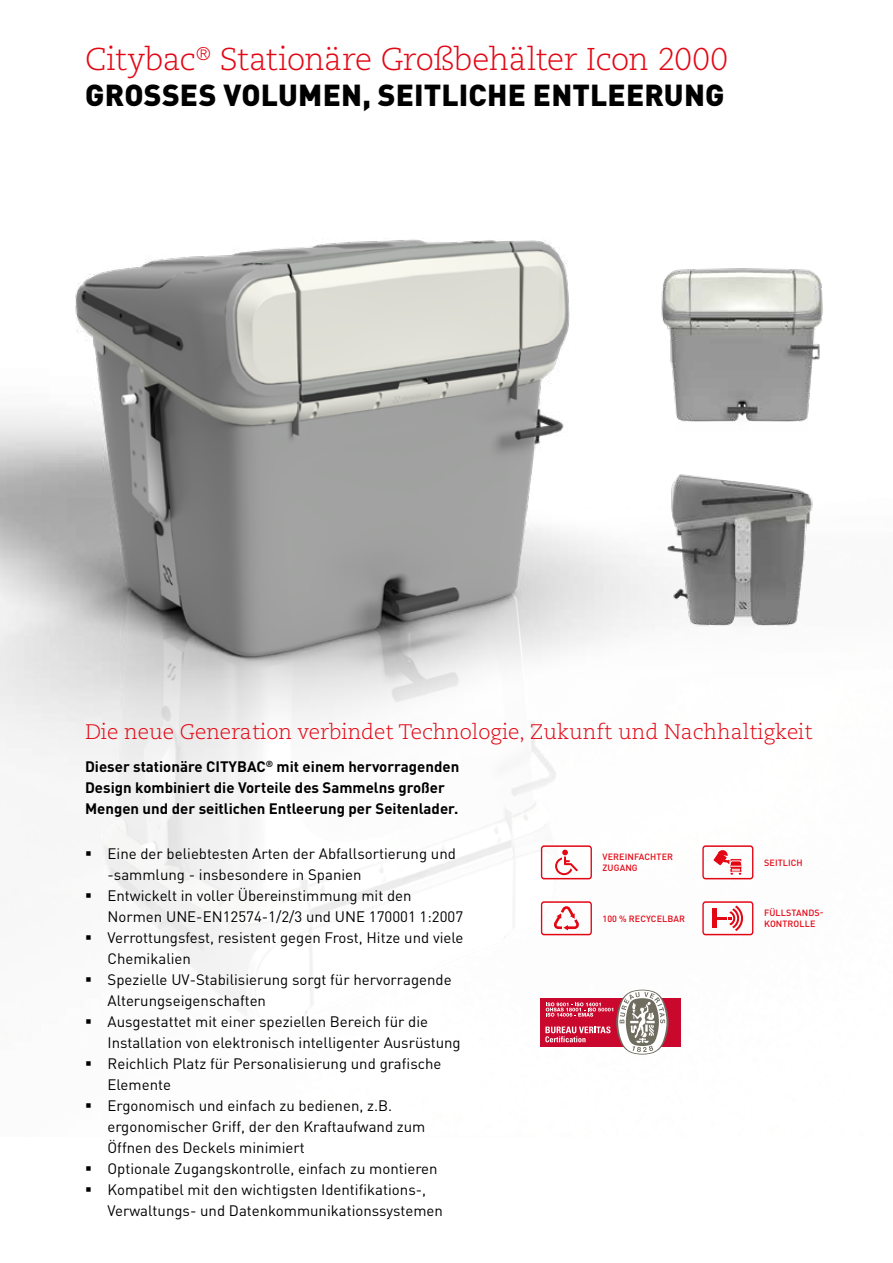
<style>
.page{position:relative;width:893px;height:1263px;background:#fff}
.page>*{position:absolute;margin:0;border:0;box-sizing:border-box;transform-origin:0 0}
.t1{font:300 31.5px "Caecilia LT Pro 45";letter-spacing:-.015em;color:#e30613}
.t2{font:900 30px "DIN Pro";letter-spacing:.005em;color:#000}
.t3{font:300 21px "Caecilia LT Pro 45";color:#e30613}
.t4{font:15px/21px "DIN Pro";color:#000}
.t5{font:700 15px/21px "DIN Pro";color:#000}
.t6{font:500 9px/10.8px "DIN Pro";letter-spacing:.01em;color:#e30613}
</style>
<div class="page">
<img style="left:0;top:239px;width:754px;height:816px">
<img style="left:652px;top:251px;width:171px;height:179px">
<img style="left:641px;top:455px;width:172px;height:180px">
<svg style="left:541px;top:845px;width:51px;height:34px"></svg>
<svg style="left:541px;top:901px;width:51px;height:34px"></svg>
<svg style="left:702px;top:901px;width:51px;height:34px"></svg>
<hr style="left:713px;top:909px;width:4px;height:19px;background:#e30613">
<svg style="left:702px;top:845px;width:51px;height:34px"></svg>
<div style="left:540px;top:998px;width:140px;height:48px;background:#ca082d"></div>
<svg style="left:545px;top:990px;width:123px;height:64px"></svg>
<svg style="left:86px;top:851px;width:5px;height:5px"></svg>
<svg style="left:86px;top:893px;width:5px;height:5px"></svg>
<svg style="left:86px;top:935px;width:5px;height:5px"></svg>
<svg style="left:86px;top:977px;width:5px;height:5px"></svg>
<svg style="left:86px;top:1019px;width:5px;height:5px"></svg>
<h1 class="t1" style="left:85px;top:39px;width:644px">Citybac<sup>®</sup> Stationäre Großbehälter Icon 2000</h1>
<h2 class="t2" style="left:85px;top:75px;width:641px">GROSSES VOLUMEN, SEITLICHE ENTLEERUNG</h2>
<h3 class="t3" style="left:85px;top:718px;width:729px">Die neue Generation verbindet Technologie, Zukunft und Nachhaltigkeit</h3>
<p class="t5" style="left:85px;top:755px;width:376px">Dieser stationäre CITYBAC<sup>®</sup> mit einem hervorragenden<br>Design kombiniert die Vorteile des Sammelns großer<br>Mengen und der seitlichen Entleerung per Seitenlader.</p>
<p class="t4" style="left:108px;top:843px;width:357px">Eine der beliebtesten Arten der Abfallsortierung und -sammlung - insbesondere in Spanien<br>Entwickelt in voller Übereinstimmung mit den Normen UNE-EN12574-1/2/3 und UNE 170001 1:2007<br>Verrottungsfest, resistent gegen Frost, Hitze und viele Chemikalien<br>Spezielle UV-Stabilisierung sorgt für hervorragende Alterungseigenschaften<br>Ausgestattet mit einer speziellen Bereich für die Installation von elektronisch intelligenter Ausrüstung Reichlich Platz für Personalisierung und grafische Elemente<br>Ergonomisch und einfach zu bedienen, z.B. ergonomischer Griff, der den Kraftaufwand zum Öffnen des Deckels minimiert<br>Optionale Zugangskontrolle, einfach zu montieren Kompatibel mit den wichtigsten Identifikations-, Verwaltungs- und Datenkommunikationssystemen</p>
<p class="t6" style="left:603px;top:851px;width:72px">VEREINFACHTER<br>ZUGANG</p>
<p class="t6" style="left:764px;top:857px;width:40px">SEITLICH</p>
<p class="t6" style="left:603px;top:913px;width:84px">100 % RECYCELBAR</p>
<p class="t6" style="left:764px;top:907px;width:61px">FÜLLSTANDS-<br>KONTROLLE</p>
</div>
